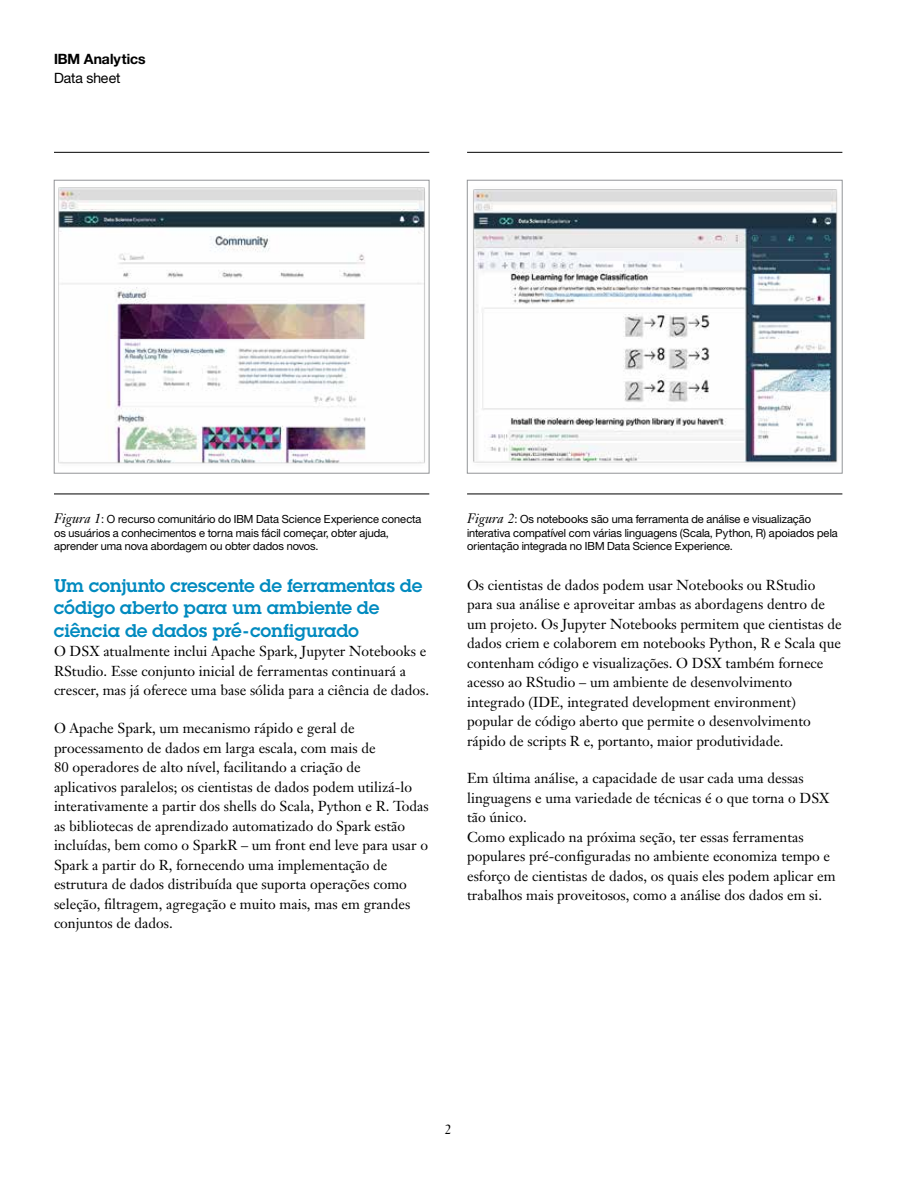
<style>
.page{position:relative;width:918px;height:1188px;background:#fff}
.page>*{position:absolute;margin:0;border:0;box-sizing:border-box;transform-origin:0 0}
.t1{font:600 18px/22.5px "Lubalinfor IBM";color:#008abf}
.t2{font:14.25px/19.5px "Janson Text LT Pro";color:#000}
.t3{font:14.25px "Helv Neue Boldfor IBM";color:#000}
.t4{font:14.25px "Helv Neue Romanfor IBM";letter-spacing:-.005em;color:#000}
.t5{font:13.5px "Janson Text LT Pro";color:#000}
.t6{font:11.25px/13.5px "Helv Neue Romanfor IBM";color:#000}
.s1{font-family:"Janson Text LT Pro";font-style:italic;font-size:13.5px}
</style>
<div class="page">
<img style="left:58px;top:187px;width:367px;height:277px">
<div style="left:54px;top:180px;width:375px;height:293px;border:1px solid #939598"></div>
<img style="left:473px;top:189px;width:365px;height:274px">
<div style="left:467px;top:180px;width:375px;height:293px;border:1px solid #939598"></div>
<hr style="left:54px;top:152px;width:375px;height:1px;background:#000">
<hr style="left:467px;top:152px;width:375px;height:1px;background:#000">
<hr style="left:54px;top:494px;width:375px;height:1px;background:#000">
<hr style="left:467px;top:494px;width:375px;height:1px;background:#000">
<p class="t3" style="left:54px;top:50px;width:93px">IBM Analytics</p>
<p class="t4" style="left:54px;top:69px;width:68px">Data sheet</p>
<p class="t6" style="left:54px;top:512px;width:369px"><span class="s1">Figura 1</span>: O recurso comunitário do IBM Data Science Experience conecta os usuários a conhecimentos e torna mais fácil começar, obter ajuda, aprender uma nova abordagem ou obter dados novos.</p>
<p class="t6" style="left:467px;top:512px;width:372px"><span class="s1">Figura 2</span>: Os notebooks são uma ferramenta de análise e visualização interativa compatível com várias linguagens (Scala, Python, R) apoiados pela orientação integrada no IBM Data Science Experience.</p>
<p class="t1" style="left:54px;top:574px;width:370px">Um conjunto crescente de ferramentas de código aberto para um ambiente de ciência de dados pré-configurado</p>
<p class="t2" style="left:54px;top:642px;width:377px">O DSX atualmente inclui Apache Spark, Jupyter Notebooks e<br>RStudio. Esse conjunto inicial de ferramentas continuará a crescer, mas já oferece uma base sólida para a ciência de dados.</p>
<p class="t2" style="left:54px;top:718px;width:376px">O Apache Spark, um mecanismo rápido e geral de processamento de dados em larga escala, com mais de<br>80 operadores de alto nível, facilitando a criação de<br>aplicativos paralelos; os cientistas de dados podem utilizá-lo interativamente a partir dos shells do Scala, Python e R. Todas as bibliotecas de aprendizado automatizado do Spark estão incluídas, bem como o SparkR – um front end leve para usar o Spark a partir do R, fornecendo uma implementação de estrutura de dados distribuída que suporta operações como seleção, filtragem, agregação e muito mais, mas em grandes conjuntos de dados.</p>
<p class="t2" style="left:467px;top:575px;width:376px">Os cientistas de dados podem usar Notebooks ou RStudio para sua análise e aproveitar ambas as abordagens dentro de um projeto. Os Jupyter Notebooks permitem que cientistas de dados criem e colaborem em notebooks Python, R e Scala que contenham código e visualizações. O DSX também fornece acesso ao RStudio – um ambiente de desenvolvimento integrado (IDE, integrated development environment) popular de código aberto que permite o desenvolvimento rápido de scripts R e, portanto, maior produtividade.</p>
<p class="t2" style="left:467px;top:769px;width:370px">Em última análise, a capacidade de usar cada uma dessas linguagens e uma variedade de técnicas é o que torna o DSX tão único.<br>Como explicado na próxima seção, ter essas ferramentas populares pré-configuradas no ambiente economiza tempo e esforço de cientistas de dados, os quais eles podem aplicar em trabalhos mais proveitosos, como a análise dos dados em si.</p>
<p class="t5" style="left:445px;top:1121px;width:9px">2</p>
</div>
